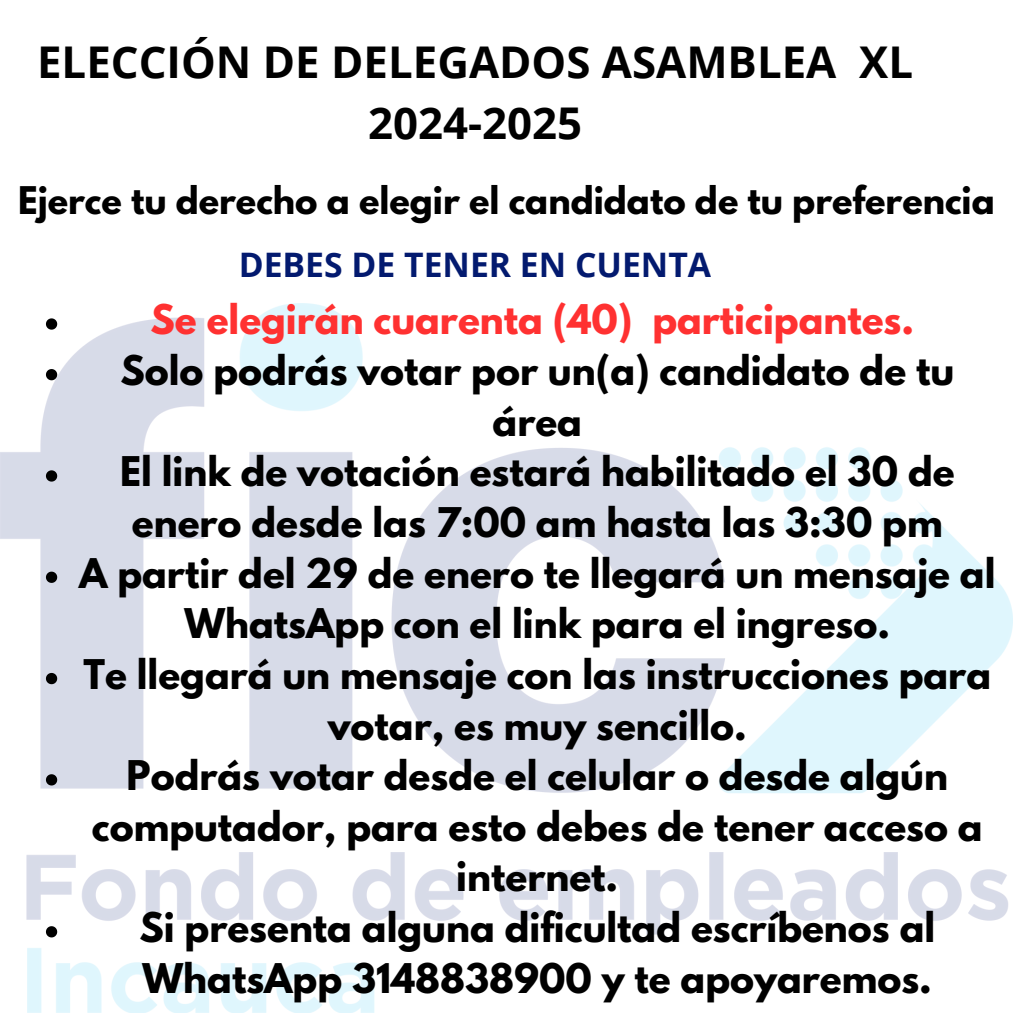
<style>
.page{position:relative;width:1013px;height:1013px;background:#fff}
.page>*{position:absolute;margin:0;border:0;box-sizing:border-box;transform-origin:0 0}
.t1{font:700 43.75px/61px "Open Sans";color:#000;text-align:center}
.t2{font:700 36.25px/50.6px "League Spartan";color:#000;text-align:center}
.t3{font:700 36.25px "League Spartan";color:#ff3131}
.t4{font:700 33.75px "League Spartan";color:#000}
.t5{font:700 33.75px "Open Sans";color:#031a6f}
</style>
<div class="page">
<img style="left:0;top:303px;width:1012px;height:709px">
<svg style="left:46px;top:318px;width:11px;height:11px"></svg>
<svg style="left:46px;top:369px;width:11px;height:11px"></svg>
<svg style="left:46px;top:470px;width:11px;height:11px"></svg>
<svg style="left:46px;top:571px;width:11px;height:12px"></svg>
<svg style="left:46px;top:673px;width:11px;height:11px"></svg>
<svg style="left:46px;top:774px;width:11px;height:11px"></svg>
<svg style="left:46px;top:926px;width:11px;height:11px"></svg>
<p class="t1" style="left:37px;top:30px;width:877px">ELECCIÓN DE DELEGADOS ASAMBLEA XL<br>2024-2025</p>
<p class="t4" style="left:18px;top:184px;width:978px">Ejerce tu derecho a elegir el candidato de tu preferencia</p>
<p class="t5" style="left:239px;top:240px;width:474px">DEBES DE TENER EN CUENTA</p>
<h1 class="t3" style="left:151px;top:302px;width:765px">Se elegirán cuarenta (40) participantes.</h1>
<h3 class="t2" style="left:120px;top:350px;width:835px">Solo podrás votar por un(a) candidato de tu área</h3>
<h2 class="t2" style="left:120px;top:451px;width:836px">El link de votación estará habilitado el 30 de enero desde las 7:00 am hasta las 3:30 pm</h2>
<p class="t2" style="left:79px;top:552px;width:917px">A partir del 29 de enero te llegará un mensaje al<br>WhatsApp con el link para el ingreso.</p>
<p class="t2" style="left:83px;top:653px;width:909px">Te llegará un mensaje con las instrucciones para votar, es muy sencillo.</p>
<p class="t2" style="left:92px;top:755px;width:892px">Podrás votar desde el celular o desde algún computador, para esto debes de tener acceso a internet.</p>
<p class="t2" style="left:139px;top:906px;width:797px;text-align:left">Si presenta alguna dificultad escríbenos al<br>WhatsApp 3148838900 y te apoyaremos.</p>
</div>
